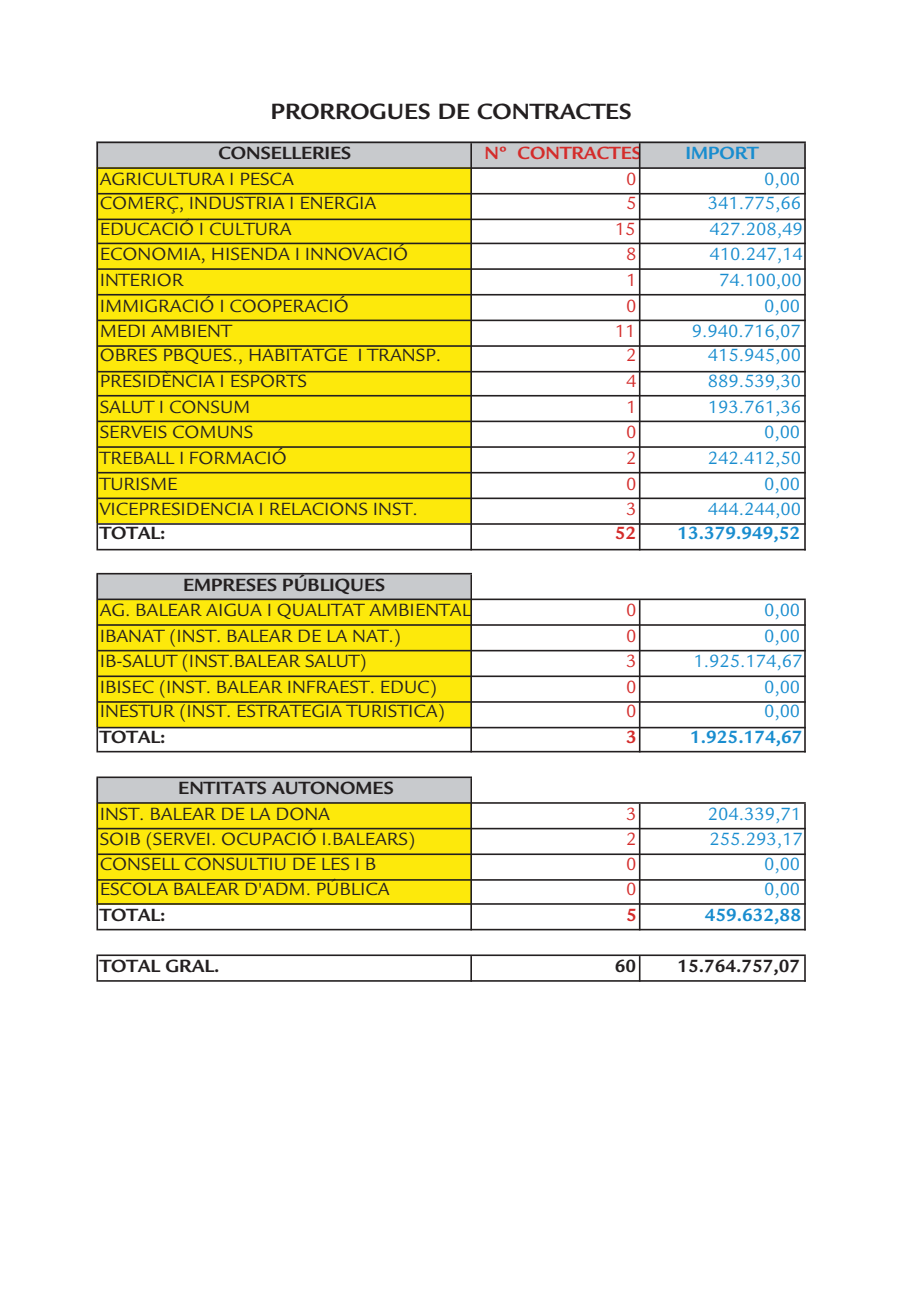
<style>
.page{position:relative;width:908px;height:1304px;background:#fff}
.page>*{position:absolute;margin:0;border:0;box-sizing:border-box;transform-origin:0 0}
.t1{font:700 24px "Legacy Sans Std";color:#231f20}
.t2{font:19.2px "Legacy Sans Std";color:#231f20}
.t3{font:19.2px "Legacy Sans Std";color:#198dcf}
.t4{font:700 19.2px "Legacy Sans Std";color:#231f20}
.t5{font:700 19.2px "Legacy Sans Std";color:#198dcf}
.t6{font:19.2px "Legacy Sans Std";color:#d42c2b}
.t7{font:700 19.2px "Legacy Sans Std";color:#d42c2b}
</style>
<div class="page">
<svg style="left:96px;top:142px;width:709px;height:408px"></svg>
<svg style="left:96px;top:573px;width:709px;height:179px"></svg>
<svg style="left:96px;top:776px;width:709px;height:154px"></svg>
<svg style="left:96px;top:954px;width:709px;height:28px"></svg>
<p class="t1" style="left:271px;top:102px;width:362px">PRORROGUES DE CONTRACTES</p>
<p class="t4" style="left:218px;top:146px;width:134px">CONSELLERIES</p>
<p class="t7" style="left:484px;top:146px;width:158px">Nº CONTRACTES</p>
<p class="t5" style="left:685px;top:146px;width:75px">IMPORT</p>
<p class="t2" style="left:100px;top:172px;width:196px">AGRICULTURA I PESCA</p>
<p class="t6" style="left:625px;top:172px;width:12px">0</p>
<p class="t3" style="left:763px;top:172px;width:38px">0,00</p>
<p class="t2" style="left:100px;top:196px;width:278px">COMERÇ, INDUSTRIA I ENERGIA</p>
<p class="t6" style="left:625px;top:196px;width:12px">5</p>
<p class="t3" style="left:707px;top:196px;width:95px">341.775,66</p>
<p class="t2" style="left:100px;top:221px;width:193px">EDUCACIÓ I CULTURA</p>
<p class="t6" style="left:614px;top:221px;width:22px">15</p>
<p class="t3" style="left:709px;top:221px;width:95px">427.208,49</p>
<p class="t2" style="left:100px;top:247px;width:310px">ECONOMIA, HISENDA I INNOVACIÓ</p>
<p class="t6" style="left:625px;top:247px;width:12px">8</p>
<p class="t3" style="left:709px;top:247px;width:95px">410.247,14</p>
<p class="t2" style="left:100px;top:273px;width:85px">INTERIOR</p>
<p class="t6" style="left:625px;top:273px;width:12px">1</p>
<p class="t3" style="left:718px;top:273px;width:84px">74.100,00</p>
<p class="t2" style="left:100px;top:298px;width:251px">IMMIGRACIÓ I COOPERACIÓ</p>
<p class="t6" style="left:625px;top:298px;width:12px">0</p>
<p class="t3" style="left:763px;top:298px;width:38px">0,00</p>
<p class="t2" style="left:100px;top:324px;width:133px">MEDI AMBIENT</p>
<p class="t6" style="left:614px;top:324px;width:22px">11</p>
<p class="t3" style="left:691px;top:324px;width:110px">9.940.716,07</p>
<p class="t2" style="left:100px;top:348px;width:343px">OBRES PBQUES., HABITATGE I TRANSP.</p>
<p class="t6" style="left:625px;top:348px;width:12px">2</p>
<p class="t3" style="left:707px;top:348px;width:95px">415.945,00</p>
<p class="t2" style="left:100px;top:374px;width:209px">PRESIDÈNCIA I ESPORTS</p>
<p class="t6" style="left:625px;top:374px;width:12px">4</p>
<p class="t3" style="left:707px;top:374px;width:95px">889.539,30</p>
<p class="t2" style="left:100px;top:399px;width:152px">SALUT I CONSUM</p>
<p class="t6" style="left:625px;top:399px;width:12px">1</p>
<p class="t3" style="left:707px;top:399px;width:95px">193.761,36</p>
<p class="t2" style="left:100px;top:425px;width:155px">SERVEIS COMUNS</p>
<p class="t6" style="left:625px;top:425px;width:12px">0</p>
<p class="t3" style="left:763px;top:425px;width:38px">0,00</p>
<p class="t2" style="left:100px;top:451px;width:189px">TREBALL I FORMACIÓ</p>
<p class="t6" style="left:625px;top:451px;width:12px">2</p>
<p class="t3" style="left:707px;top:451px;width:95px">242.412,50</p>
<p class="t2" style="left:100px;top:476px;width:79px">TURISME</p>
<p class="t6" style="left:625px;top:476px;width:12px">0</p>
<p class="t3" style="left:763px;top:476px;width:38px">0,00</p>
<p class="t2" style="left:100px;top:502px;width:319px">VICEPRESIDENCIA I RELACIONS INST.</p>
<p class="t6" style="left:625px;top:502px;width:12px">3</p>
<p class="t3" style="left:707px;top:502px;width:95px">444.244,00</p>
<p class="t4" style="left:100px;top:526px;width:67px">TOTAL:</p>
<p class="t7" style="left:614px;top:526px;width:23px">52</p>
<p class="t5" style="left:677px;top:526px;width:124px">13.379.949,52</p>
<p class="t4" style="left:183px;top:577px;width:203px">EMPRESES PÚBLIQUES</p>
<p class="t2" style="left:100px;top:603px;width:372px">AG. BALEAR AIGUA I QUALITAT AMBIENTAL</p>
<p class="t6" style="left:625px;top:603px;width:12px">0</p>
<p class="t3" style="left:763px;top:603px;width:38px">0,00</p>
<p class="t2" style="left:100px;top:629px;width:302px">IBANAT (INST. BALEAR DE LA NAT.)</p>
<p class="t6" style="left:625px;top:629px;width:12px">0</p>
<p class="t3" style="left:763px;top:629px;width:38px">0,00</p>
<p class="t2" style="left:100px;top:654px;width:268px">IB-SALUT (INST.BALEAR SALUT)</p>
<p class="t6" style="left:625px;top:654px;width:12px">3</p>
<p class="t3" style="left:693px;top:654px;width:110px">1.925.174,67</p>
<p class="t2" style="left:100px;top:680px;width:338px">IBISEC (INST. BALEAR INFRAEST. EDUC)</p>
<p class="t6" style="left:625px;top:680px;width:12px">0</p>
<p class="t3" style="left:763px;top:680px;width:38px">0,00</p>
<p class="t2" style="left:100px;top:704px;width:346px">INESTUR (INST. ESTRATEGIA TURISTICA)</p>
<p class="t6" style="left:625px;top:704px;width:12px">0</p>
<p class="t3" style="left:763px;top:704px;width:38px">0,00</p>
<p class="t4" style="left:100px;top:730px;width:67px">TOTAL:</p>
<p class="t7" style="left:625px;top:730px;width:12px">3</p>
<p class="t5" style="left:690px;top:730px;width:114px">1.925.174,67</p>
<p class="t4" style="left:178px;top:781px;width:217px">ENTITATS AUTONOMES</p>
<p class="t2" style="left:100px;top:806px;width:232px">INST. BALEAR DE LA DONA</p>
<p class="t6" style="left:625px;top:806px;width:12px">3</p>
<p class="t3" style="left:707px;top:806px;width:95px">204.339,71</p>
<p class="t2" style="left:100px;top:832px;width:317px">SOIB (SERVEI. OCUPACIÓ I.BALEARS)</p>
<p class="t6" style="left:625px;top:832px;width:12px">2</p>
<p class="t3" style="left:709px;top:832px;width:95px">255.293,17</p>
<p class="t2" style="left:100px;top:856px;width:278px">CONSELL CONSULTIU DE LES I B</p>
<p class="t6" style="left:625px;top:856px;width:12px">0</p>
<p class="t3" style="left:763px;top:856px;width:38px">0,00</p>
<p class="t2" style="left:100px;top:882px;width:291px">ESCOLA BALEAR D'ADM. PÚBLICA</p>
<p class="t6" style="left:625px;top:882px;width:12px">0</p>
<p class="t3" style="left:763px;top:882px;width:38px">0,00</p>
<p class="t4" style="left:100px;top:908px;width:67px">TOTAL:</p>
<p class="t7" style="left:625px;top:908px;width:12px">5</p>
<p class="t5" style="left:704px;top:908px;width:98px">459.632,88</p>
<p class="t4" style="left:100px;top:959px;width:121px">TOTAL GRAL.</p>
<p class="t4" style="left:614px;top:959px;width:23px">60</p>
<p class="t4" style="left:677px;top:959px;width:124px">15.764.757,07</p>
</div>
